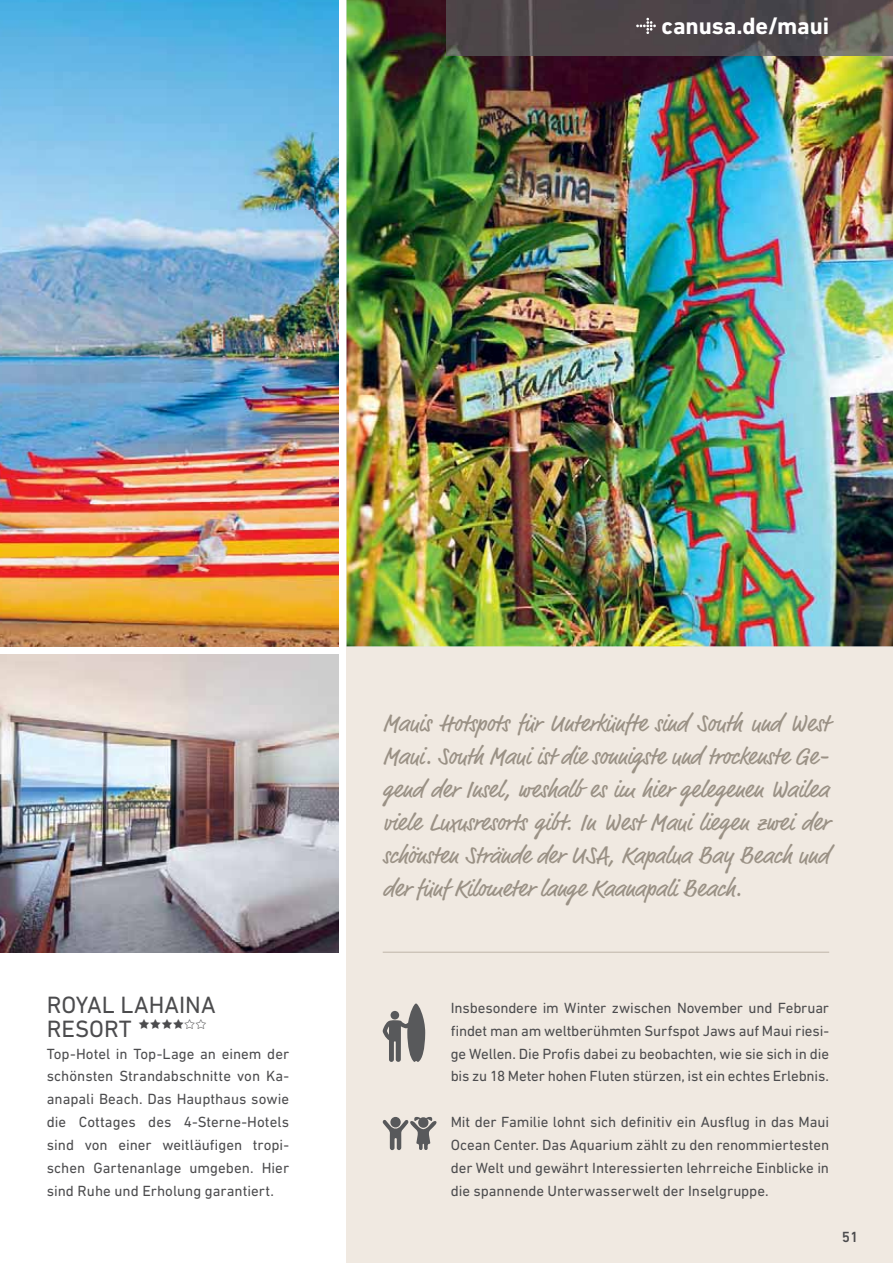
<style>
.page{position:relative;width:893px;height:1263px;background:#fff}
.page>*{position:absolute;margin:0;border:0;box-sizing:border-box;transform-origin:0 0}
.t1{font:24px/33px "Market Pro";letter-spacing:-.01em;color:#9a9185;text-align:justify}
.t2{font:24px/24px "DIN Next LT Pro";letter-spacing:.005em;color:#4c4c4e}
.t3{font:700 24px "DIN Next LT Pro";letter-spacing:-.005em;color:#fff}
.t4{font:15px/23px "DIN Next LT Pro";letter-spacing:-.005em;color:#4c4c4e;text-align:justify}
.t5{font:500 15px "DIN Next LT Pro";color:#4c4c4e}
</style>
<div class="page">
<div style="left:347px;top:0;width:546px;height:1263px;background:#f0e9e1"></div>
<hr style="left:383px;top:952px;width:446px;height:1px;background:#beb5a8">
<img style="left:0;top:655px;width:338px;height:297px">
<img style="left:347px;top:0;width:546px;height:646px">
<img style="left:0;top:0;width:338px;height:646px">
<svg style="left:383px;top:1003px;width:42px;height:59px"></svg>
<img style="left:446px;top:0;width:447px;height:55px">
<svg style="left:636px;top:18px;width:20px;height:16px"></svg>
<svg style="left:382px;top:1116px;width:55px;height:34px"></svg>
<h1 class="t3" style="left:661px;top:17px;width:169px">canusa.de/maui</h1>
<h1 class="t2" style="left:47px;top:995px;width:170px">ROYAL LAHAINA<br>RESORT</h1>
<p class="t4" style="left:47px;top:1043px;width:244px">Top-Hotel in Top-Lage an einem der schönsten Strandabschnitte von Ka&shy;anapali Beach. Das Haupthaus sowie die Cottages des 4-Sterne-Hotels sind von einer weitläufigen tropi&shy;schen Gartenanlage umgeben. Hier sind Ruhe und Erholung garantiert.</p>
<p class="t1" style="left:383px;top:710px;width:448px">Mauis Hotspots für Unterkünfte sind South und West Maui. South Maui ist die sonnigste und trockenste Ge&shy;gend der Insel, weshalb es im hier gelegenen Wailea viele Luxusresorts gibt. In West Maui liegen zwei der schönsten Strände der USA, Kapalua Bay Beach und der fünf Kilometer lange Kaanapali Beach.</p>
<p class="t4" style="left:451px;top:998px;width:380px">Insbesondere im Winter zwischen November und Februar findet man am weltberühmten Surfspot Jaws auf Maui riesi&shy;ge Wellen. Die Profis dabei zu beobachten, wie sie sich in die bis zu 18 Meter hohen Fluten stürzen, ist ein echtes Erlebnis.</p>
<p class="t4" style="left:451px;top:1112px;width:380px">Mit der Familie lohnt sich definitiv ein Ausflug in das Maui Ocean Center. Das Aquarium zählt zu den renommiertesten der Welt und gewährt Interessierten lehrreiche Einblicke in die spannende Unterwasserwelt der Inselgruppe.</p>
<p class="t5" style="left:842px;top:1231px;width:18px">51</p>
</div>
